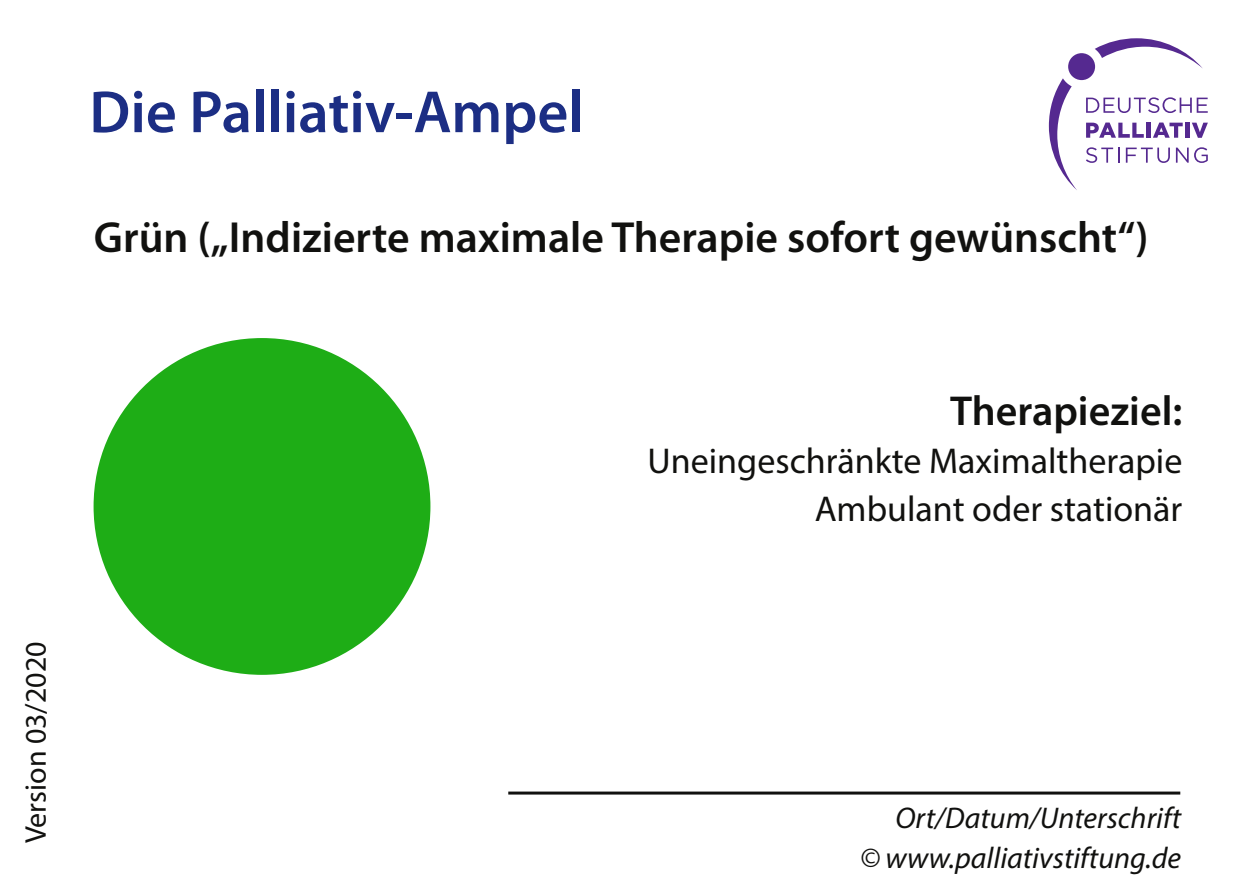
<style>
.page{position:relative;width:1259px;height:893px;background:#fff}
.page>*{position:absolute;margin:0;border:0;box-sizing:border-box;transform-origin:0 0}
.t1{font:600 60px "Myriad Pro";color:#1c2e84}
.t2{font:600 43.8px "Myriad Pro";color:#11110f}
.t3{font:600 42px "Myriad Pro";color:#11110f}
.t4{font:36px/48px "Myriad Pro";color:#11110f;text-align:right}
.t5{font:italic 30px/40.5px "Myriad Pro";color:#11110f;text-align:right}
.t6{font:30px "Myriad Pro";color:#11110f}
</style>
<div class="page">
<svg style="left:1086px;top:97px;width:121px;height:16px"></svg>
<svg style="left:1086px;top:123px;width:57px;height:15px"></svg>
<hr style="left:1146px;top:123px;width:4px;height:15px;background:#552990">
<svg style="left:1153px;top:123px;width:29px;height:15px"></svg>
<hr style="left:1185px;top:123px;width:4px;height:15px;background:#552990">
<svg style="left:1192px;top:123px;width:15px;height:15px"></svg>
<svg style="left:1086px;top:147px;width:33px;height:16px"></svg>
<svg style="left:1125px;top:148px;width:45px;height:15px"></svg>
<svg style="left:1176px;top:148px;width:12px;height:15px"></svg>
<svg style="left:1194px;top:147px;width:13px;height:16px"></svg>
<div style="left:1068px;top:53px;width:27px;height:27px;background:#552990;border-radius:50%"></div>
<svg style="left:1049px;top:78px;width:28px;height:112px"></svg>
<svg style="left:1094px;top:38px;width:108px;height:31px"></svg>
<hr style="left:508px;top:791px;width:672px;height:3px;background:#11110f">
<div style="left:94px;top:338px;width:336px;height:337px;background:#1ead16;border-radius:50%"></div>
<h1 class="t1" style="left:89px;top:74px;width:496px">Die Palliativ-Ampel</h1>
<p class="t2" style="left:94px;top:209px;width:1056px">Grün („Indizierte maximale Therapie sofort gewünscht“)</p>
<p class="t6" style="left:17px;top:843px;width:203px;rotate:-90deg">Version 03/2020</p>
<p class="t3" style="left:950px;top:384px;width:234px">Therapieziel:</p>
<p class="t4" style="left:647px;top:436px;width:536px">Uneingeschränkte Maximaltherapie<br>Ambulant oder stationär</p>
<p class="t5" style="left:860px;top:797px;width:323px">Ort/Datum/Unterschrift<br>© www.palliativstiftung.de</p>
</div>
